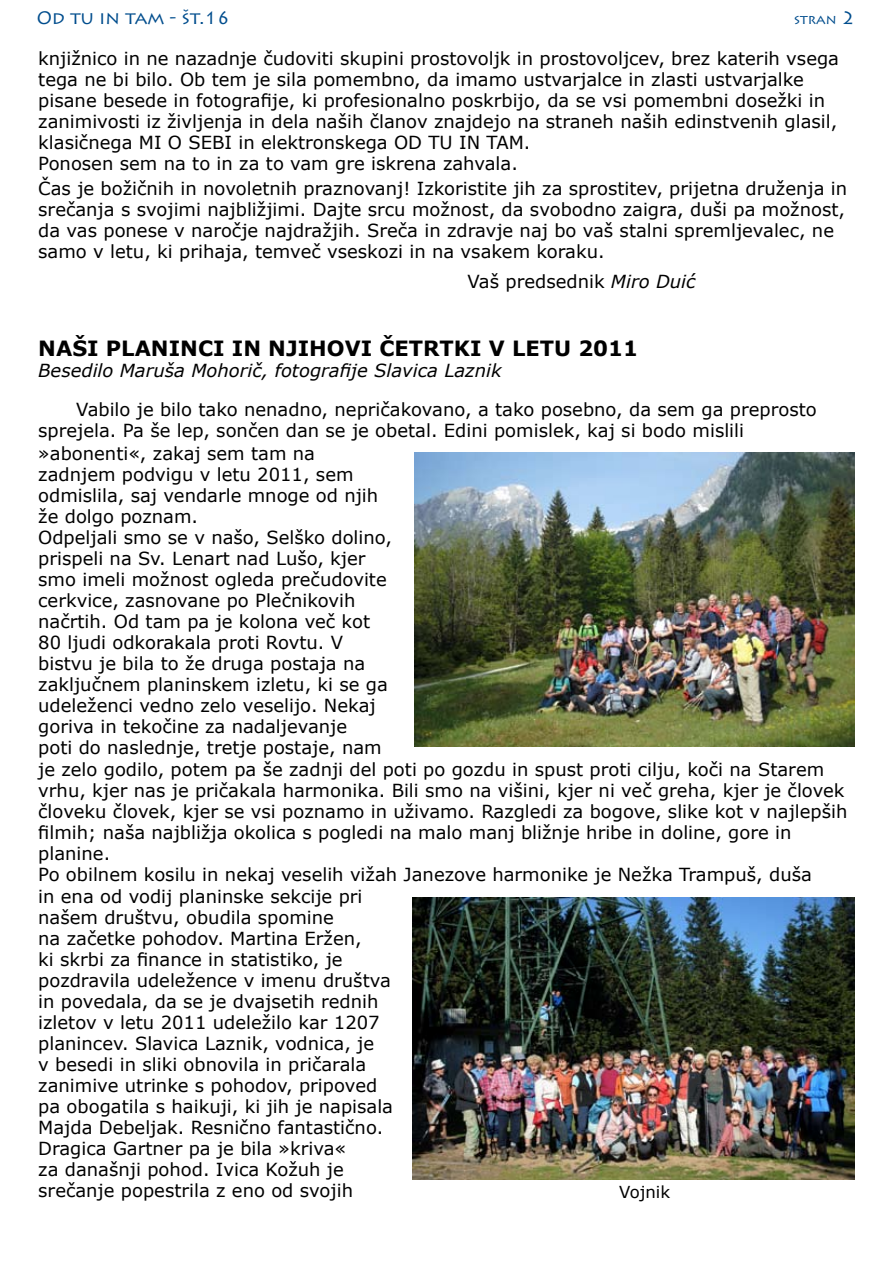
<style>
.page{position:relative;width:893px;height:1263px;background:#fff}
.page>*{position:absolute;margin:0;border:0;box-sizing:border-box;transform-origin:0 0}
.t1{font:700 21px "Verdana";color:#000}
.t2{font:18px/21px "Verdana";color:#000}
.t3{font:italic 18px "Verdana";color:#000}
.t4{font:18px "Lithos Pro";color:#004d8d}
.t5{font:16.5px "Verdana";color:#000}
.t6{font:13.5px "Lithos Pro";color:#004d8d}
.s1{font-size:18px}
.s2{font-style:italic}
</style>
<div class="page">
<img style="left:412px;top:897px;width:443px;height:282px">
<img style="left:415px;top:452px;width:439px;height:295px">
<p class="t4" style="left:37px;top:8px;width:195px">OD TU IN TAM - ŠT.16</p>
<p class="t6" style="left:794px;top:11px;width:62px">STRAN <span class="s1">2</span></p>
<p class="t2" style="left:38px;top:47px;width:802px">knjižnico in ne nazadnje čudoviti skupini prostovoljk in prostovoljcev, brez katerih vsega tega ne bi bilo. Ob tem je sila pomembno, da imamo ustvarjalce in zlasti ustvarjalke pisane besede in fotografije, ki profesionalno poskrbijo, da se vsi pomembni dosežki in zanimivosti iz življenja in dela naših članov znajdejo na straneh naših edinstvenih glasil, klasičnega MI O SEBI in elektronskega OD TU IN TAM.<br>Ponosen sem na to in za to vam gre iskrena zahvala.</p>
<p class="t2" style="left:38px;top:177px;width:810px">Čas je božičnih in novoletnih praznovanj! Izkoristite jih za sprostitev, prijetna druženja in srečanja s svojimi najbližjimi. Dajte srcu možnost, da svobodno zaigra, duši pa možnost, da vas ponese v naročje najdražjih. Sreča in zdravje naj bo vaš stalni spremljevalec, ne samo v letu, ki prihaja, temveč vseskozi in na vsakem koraku.</p>
<p class="t2" style="left:467px;top:270px;width:229px">Vaš predsednik <span class="s2">Miro Duić</span></p>
<p class="t1" style="left:38px;top:335px;width:601px">NAŠI PLANINCI IN NJIHOVI ČETRTKI V LETU 2011</p>
<p class="t3" style="left:38px;top:359px;width:465px">Besedilo Maruša Mohorič, fotografije Slavica Laznik</p>
<p class="t2" style="left:38px;top:399px;width:780px;text-indent:38px">Vabilo je bilo tako nenadno, nepričakovano, a tako posebno, da sem ga preprosto sprejela. Pa še lep, sončen dan se je obetal. Edini pomislek, kaj si bodo mislili</p>
<p class="t2" style="left:38px;top:442px;width:355px">»abonenti«, zakaj sem tam na zadnjem podvigu v letu 2011, sem odmislila, saj vendarle mnoge od njih že dolgo poznam.<br>Odpeljali smo se v našo, Selško dolino, prispeli na Sv. Lenart nad Lušo, kjer smo imeli možnost ogleda prečudovite cerkvice, zasnovane po Plečnikovih načrtih. Od tam pa je kolona več kot 80 ljudi odkorakala proti Rovtu. V bistvu je bila to že druga postaja na zaključnem planinskem izletu, ki se ga udeleženci vedno zelo veselijo. Nekaj goriva in tekočine za nadaljevanje<br>poti do naslednje, tretje postaje, nam</p>
<p class="t2" style="left:38px;top:758px;width:811px">je zelo godilo, potem pa še zadnji del poti po gozdu in spust proti cilju, koči na Starem vrhu, kjer nas je pričakala harmonika. Bili smo na višini, kjer ni več greha, kjer je človek človeku človek, kjer se vsi poznamo in uživamo. Razgledi za bogove, slike kot v najlepših filmih; naša najbližja okolica s pogledi na malo manj bližnje hribe in doline, gore in planine.<br>Po obilnem kosilu in nekaj veselih vižah Janezove harmonike je Nežka Trampuš, duša<br>in ena od vodij planinske sekcije pri<br>našem društvu, obudila spomine<br>na začetke pohodov. Martina Eržen,<br>ki skrbi za finance in statistiko, je<br>pozdravila udeležence v imenu društva<br>in povedala, da se je dvajsetih rednih<br>izletov v letu 2011 udeležilo kar 1207<br>planincev. Slavica Laznik, vodnica, je<br>v besedi in sliki obnovila in pričarala<br>zanimive utrinke s pohodov, pripoved<br>pa obogatila s haikuji, ki jih je napisala<br>Majda Debeljak. Resnično fantastično.<br>Dragica Gartner pa je bila »kriva«<br>za današnji pohod. Ivica Kožuh je<br>srečanje popestrila z eno od svojih</p>
<p class="t5" style="left:619px;top:1181px;width:52px">Vojnik</p>
</div>
